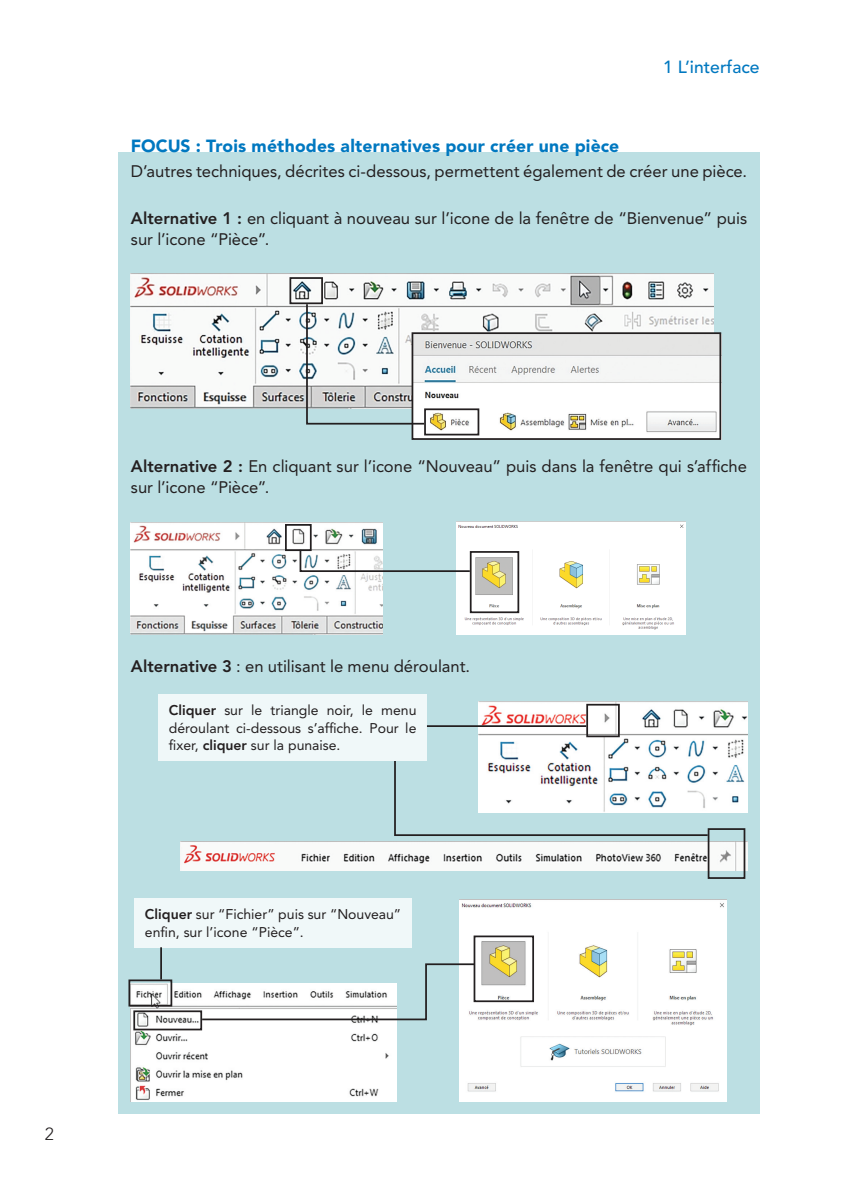
<style>
.page{position:relative;width:844px;height:1191px;background:#fff}
.page>*{position:absolute;margin:0;border:0;box-sizing:border-box;transform-origin:0 0}
.t1{font:900 17.5px "Avenir LT Std";letter-spacing:.01em;color:#0078c0}
.t2{font:500 17.5px "Avenir LT Std";color:#0078c0}
.t3{font:300 17.5px "Avenir LT Std";color:#231f20}
.t4{font:16.62px/21px "Avenir LT Std";color:#231f20}
.t5{font:14px/17.5px "Avenir LT Std";color:#231f20;text-align:justify}
.s1{font-weight:800}
</style>
<div class="page">
<div style="left:118px;top:152px;width:641px;height:961px;background:#bcdfe3"></div>
<img style="left:131px;top:274px;width:582px;height:134px">
<img style="left:131px;top:523px;width:251px;height:112px">
<img style="left:456px;top:521px;width:229px;height:114px">
<img style="left:478px;top:701px;width:269px;height:111px">
<img style="left:181px;top:841px;width:566px;height:29px">
<img style="left:131px;top:984px;width:265px;height:117px">
<img style="left:459px;top:899px;width:267px;height:202px">
<img style="left:414px;top:335px;width:304px;height:102px">
<div style="left:289px;top:277px;width:34px;height:27px;border:2px solid #231f20"></div>
<div style="left:285px;top:524px;width:26px;height:27px;border:2px solid #231f20"></div>
<div style="left:586px;top:704px;width:33px;height:33px;border:2px solid #231f20"></div>
<div style="left:128px;top:979px;width:44px;height:27px;border:2px solid #231f20"></div>
<div style="left:133px;top:1010px;width:69px;height:20px;border:2px solid #231f20"></div>
<div style="left:473px;top:935px;width:61px;height:67px;border:2px solid #231f20"></div>
<div style="left:707px;top:828px;width:38px;height:51px;border:2px solid #231f20"></div>
<div style="left:411px;top:332px;width:310px;height:108px;border:2px solid #231f20"></div>
<div style="left:469px;top:551px;width:50px;height:62px;border:2px solid #231f20"></div>
<div style="left:424px;top:408px;width:55px;height:27px;border:2px solid #231f20"></div>
<svg style="left:305px;top:302px;width:121px;height:123px;background:#d5dadb"></svg>
<svg style="left:298px;top:548px;width:173px;height:25px"></svg>
<svg style="left:393px;top:759px;width:316px;height:78px"></svg>
<div style="left:158px;top:694px;width:269px;height:66px;background:#f0f8f9"></div>
<div style="left:134px;top:898px;width:277px;height:49px;background:#f0f8f9"></div>
<hr style="left:427px;top:725px;width:159px;height:2px;background:#231f20">
<hr style="left:160px;top:947px;width:2px;height:32px;background:#231f20">
<svg style="left:200px;top:962px;width:276px;height:59px"></svg>
<p class="t2" style="left:663px;top:57px;width:98px">1 L’interface</p>
<p class="t1" style="left:131px;top:135px;width:489px">FOCUS : Trois méthodes alternatives pour créer une pièce</p>
<p class="t4" style="left:131px;top:161px;width:617px">D’autres techniques, décrites ci-dessous, permettent également de créer une pièce.</p>
<p class="t4" style="left:131px;top:208px;width:617px"><span class="s1">Alternative 1 :</span> en cliquant à nouveau sur l’icone de la fenêtre de “Bienvenue” puis sur l’icone “Pièce”.</p>
<p class="t3" style="left:45px;top:1123px;width:11px">2</p>
<p class="t4" style="left:131px;top:456px;width:617px"><span class="s1">Alternative 2 :</span> En cliquant sur l’icone “Nouveau” puis dans la fenêtre qui s’affiche sur l’icone “Pièce”.</p>
<p class="t4" style="left:131px;top:656px;width:340px"><span class="s1">Alternative 3</span> : en utilisant le menu déroulant.</p>
<p class="t5" style="left:169px;top:701px;width:249px"><span class="s1">Cliquer</span> sur le triangle noir, le menu déroulant ci-dessous s’affiche. Pour le fixer, <span class="s1">cliquer</span> sur la punaise.</p>
<p class="t5" style="left:145px;top:905px;width:258px"><span class="s1">Cliquer</span> sur “Fichier” puis sur “Nouveau” enfin, sur l’icone “Pièce”.</p>
</div>
